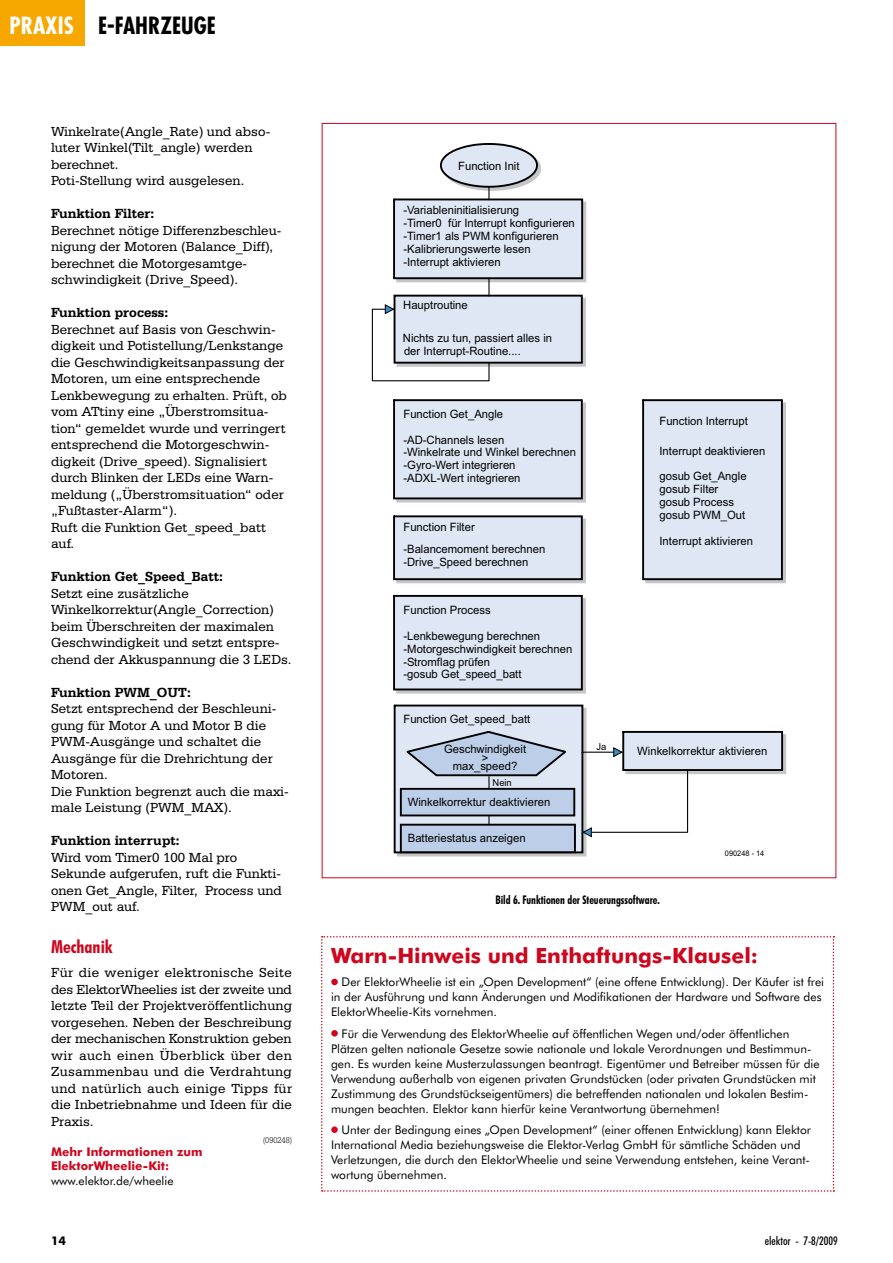
<style>
.page{position:relative;width:893px;height:1263px;background:#fff}
.page>*{position:absolute;margin:0;border:0;box-sizing:border-box;transform-origin:0 0}
.t1{font:700 condensed 23.1px "Futura";color:#000}
.t2{font:700 21px "Futura BT";color:#cc071e}
.t3{font:700 condensed 18px "Futura BT";color:#cc071e}
.t4{font:13.95px/16.5px "Serifa BT";color:#000}
.t5{font:700 13.95px "Serifa BT";color:#000}
.t6{font:12px/15px "Futura BT";color:#000}
.t7{font:700 12px/13.5px "Futura BT";color:#cc071e}
.t8{font:700 condensed 12px "Futura BT";color:#000;scale:.9 1}
.t9{font:500 condensed 12px "Futura BT";color:#000}
.t10{font:700 12px "Futura BT";color:#000}
.t11{font:11.55px/12.9px "Arial";color:#000}
.t12{font:9.6px "Arial";color:#000}
.t13{font:300 9px "Serifa BT";color:#000;scale:.9 1}
.t14{font:7.65px "Arial";color:#000;scale:.96 1}
.s1{color:#fff}
.s2{font-size:24px}
.s3{color:#cc071e}
</style>
<div class="page">
<div style="left:0;top:0;width:85px;height:46px;background:#f6a800"></div>
<div style="left:397px;top:708px;width:189px;height:148px;border:2px solid #c5c6c8"></div>
<div style="left:645px;top:402px;width:141px;height:181px;border:2px solid #c5c6c8"></div>
<div style="left:625px;top:734px;width:161px;height:40px;border:2px solid #c5c6c8"></div>
<div style="left:401px;top:825px;width:174px;height:27px;background:#bdcfe8"></div>
<div style="left:400px;top:824px;width:176px;height:29px;border:2px solid #000"></div>
<svg style="left:440px;top:143px;width:101px;height:43px"></svg>
<div style="left:643px;top:400px;width:139px;height:179px;background:#dfe7f4"></div>
<div style="left:642px;top:399px;width:141px;height:181px;border:2px solid #000"></div>
<div style="left:623px;top:732px;width:159px;height:38px;background:#dfe7f4"></div>
<div style="left:622px;top:731px;width:161px;height:40px;border:2px solid #000"></div>
<svg style="left:372px;top:186px;width:317px;height:647px"></svg>
<svg style="left:612px;top:746px;width:12px;height:12px"></svg>
<svg style="left:581px;top:827px;width:12px;height:11px"></svg>
<svg style="left:384px;top:304px;width:11px;height:11px"></svg>
<svg style="left:321px;top:936px;width:513px;height:256px"></svg>
<h1 class="t1" style="left:10px;top:11px;width:208px"><span class="s1">PRAXIS</span> E<span class="s2">-</span>FAHRZEUGE</h1>
<p class="t4" style="left:51px;top:122px;width:221px">Winkelrate(Angle_Rate) und abso&shy;luter Winkel(Tilt_angle) werden berechnet.<br>Poti-Stellung wird ausgelesen.</p>
<p class="t5" style="left:51px;top:205px;width:105px">Funktion Filter:</p>
<p class="t4" style="left:51px;top:221px;width:232px">Berechnet nötige Differenzbeschleu&shy;nigung der Motoren (Balance_Diff), berechnet die Motorgesamtge&shy;schwindigkeit (Drive_Speed).</p>
<p class="t5" style="left:51px;top:304px;width:119px">Funktion process:</p>
<p class="t4" style="left:51px;top:320px;width:237px">Berechnet auf Basis von Geschwin&shy;digkeit und Potistellung/Lenkstange die Geschwindigkeitsanpassung der<br>Motoren, um eine entsprechende<br>Lenkbewegung zu erhalten. Prüft, ob vom ATtiny eine „Überstromsitua&shy;tion“ gemeldet wurde und verringert entsprechend die Motorgeschwin&shy;digkeit (Drive_speed). Signalisiert durch Blinken der LEDs eine Warn&shy;meldung („Überstromsituation“ oder „Fußtaster-Alarm“).<br>Ruft die Funktion Get_speed_batt auf.</p>
<p class="t5" style="left:51px;top:568px;width:173px">Funktion Get_Speed_Batt:</p>
<p class="t4" style="left:51px;top:584px;width:242px">Setzt eine zusätzliche Winkelkorrektur(Angle_Correction) beim Überschreiten der maximalen Geschwindigkeit und setzt entspre&shy;chend der Akkuspannung die 3 LEDs.</p>
<p class="t5" style="left:51px;top:683px;width:141px">Funktion PWM_OUT:</p>
<p class="t4" style="left:51px;top:700px;width:239px">Setzt entsprechend der Beschleuni&shy;gung für Motor A und Motor B die<br>PWM-Ausgänge und schaltet die<br>Ausgänge für die Drehrichtung der<br>Motoren.<br>Die Funktion begrenzt auch die maxi&shy;male Leistung (PWM_MAX).</p>
<p class="t5" style="left:51px;top:832px;width:130px">Funktion interrupt:</p>
<p class="t4" style="left:51px;top:848px;width:232px">Wird vom Timer0 100 Mal pro<br>Sekunde aufgerufen, ruft die Funkti&shy;onen Get_Angle, Filter, Process und<br>PWM_out auf.</p>
<p class="t3" style="left:51px;top:936px;width:63px">Mechanik</p>
<p class="t4" style="left:51px;top:964px;width:243px;text-align:justify">Für die weniger elektronische Seite des ElektorWheelies ist der zweite und letzte Teil der Projektveröffentlichung vorgesehen. Neben der Beschreibung der mechanischen Konstruktion geben wir auch einen Überblick über den Zusammenbau und die Verdrahtung und natürlich auch einige Tipps für die Inbetriebnahme und Ideen für die Praxis.</p>
<p class="t13" style="left:263px;top:1135px;width:34px">(090248)</p>
<p class="t7" style="left:51px;top:1145px;width:153px">Mehr Informationen zum<br>ElektorWheelie-Kit:</p>
<p class="t6" style="left:51px;top:1173px;width:124px">www.elektor.de/wheelie</p>
<p class="t11" style="left:458px;top:159px;width:63px">Function Init</p>
<p class="t11" style="left:403px;top:204px;width:173px">-Variableninitialisierung<br>-Timer0 für Interrupt konfigurieren -Timer1 als PWM konfigurieren -Kalibrierungswerte lesen -Interrupt aktivieren</p>
<p class="t11" style="left:403px;top:298px;width:66px">Hauptroutine</p>
<p class="t11" style="left:403px;top:331px;width:151px">Nichts zu tun, passiert alles in der Interrupt-Routine....</p>
<p class="t11" style="left:403px;top:407px;width:101px">Function Get_Angle</p>
<p class="t11" style="left:403px;top:433px;width:174px">-AD-Channels lesen<br>-Winkelrate und Winkel berechnen -Gyro-Wert integrieren -ADXL-Wert integrieren</p>
<p class="t11" style="left:403px;top:515px;width:143px;line-height:22.5px">Function Filter -Balancemoment berechnen</p>
<p class="t11" style="left:403px;top:556px;width:126px">-Drive_Speed berechnen</p>
<p class="t11" style="left:403px;top:603px;width:89px">Function Process</p>
<p class="t11" style="left:403px;top:629px;width:170px">-Lenkbewegung berechnen -Motorgeschwindigkeit berechnen -Stromflag prüfen<br>-gosub Get_speed_batt</p>
<p class="t11" style="left:403px;top:712px;width:128px">Function Get_speed_batt</p>
<p class="t11" style="left:444px;top:745px;width:84px;line-height:8.7px;text-align:center">Geschwindigkeit &gt;<br>max_speed?</p>
<p class="t12" style="left:493px;top:777px;width:21px">Nein</p>
<p class="t11" style="left:408px;top:795px;width:144px">Winkelkorrektur deaktivieren</p>
<p class="t11" style="left:408px;top:831px;width:119px">Batteriestatus anzeigen</p>
<p class="t12" style="left:596px;top:741px;width:11px">Ja</p>
<p class="t11" style="left:659px;top:414px;width:90px">Function Interrupt</p>
<p class="t11" style="left:659px;top:444px;width:107px">Interrupt deaktivieren</p>
<p class="t11" style="left:659px;top:470px;width:89px">gosub Get_Angle gosub Filter gosub Process gosub PWM_Out</p>
<p class="t11" style="left:659px;top:534px;width:95px">Interrupt aktivieren</p>
<p class="t11" style="left:637px;top:744px;width:132px">Winkelkorrektur aktivieren</p>
<p class="t14" style="left:725px;top:849px;width:43px">090248 - 14</p>
<p class="t8" style="left:495px;top:892px;width:184px">Bild 6. Funktionen der Steuerungssoftware.</p>
<h2 class="t2" style="left:331px;top:943px;width:429px">Warn-Hinweis und Enthaftungs-Klausel:</h2>
<p class="t6" style="left:331px;top:974px;width:495px"><span class="s3">•</span> Der ElektorWheelie ist ein „Open Development“ (eine offene Entwicklung). Der Käufer ist frei in der Ausführung und kann Änderungen und Modifikationen der Hardware und Software des<br>ElektorWheelie-Kits vornehmen.</p>
<p class="t6" style="left:331px;top:1026px;width:490px"><span class="s3">•</span> Für die Verwendung des ElektorWheelie auf öffentlichen Wegen und/oder öffentlichen Plätzen gelten nationale Gesetze sowie nationale und lokale Verordnungen und Bestimmun&shy;gen. Es wurden keine Musterzulassungen beantragt. Eigentümer und Betreiber müssen für die Verwendung außerhalb von eigenen privaten Grundstücken (oder privaten Grundstücken mit Zustimmung des Grundstückseigentümers) die betreffenden nationalen und lokalen Bestim&shy;mungen beachten. Elektor kann hierfür keine Verantwortung übernehmen!</p>
<p class="t6" style="left:331px;top:1122px;width:482px"><span class="s3">•</span> Unter der Bedingung eines „Open Development“ (einer offenen Entwicklung) kann Elektor International Media beziehungsweise die Elektor-Verlag GmbH für sämtliche Schäden und Verletzungen, die durch den ElektorWheelie und seine Verwendung entstehen, keine Verant&shy;wortung übernehmen.</p>
<p class="t10" style="left:51px;top:1233px;width:16px">14</p>
<p class="t9" style="left:765px;top:1233px;width:75px">elektor - 7-8/2009</p>
</div>
